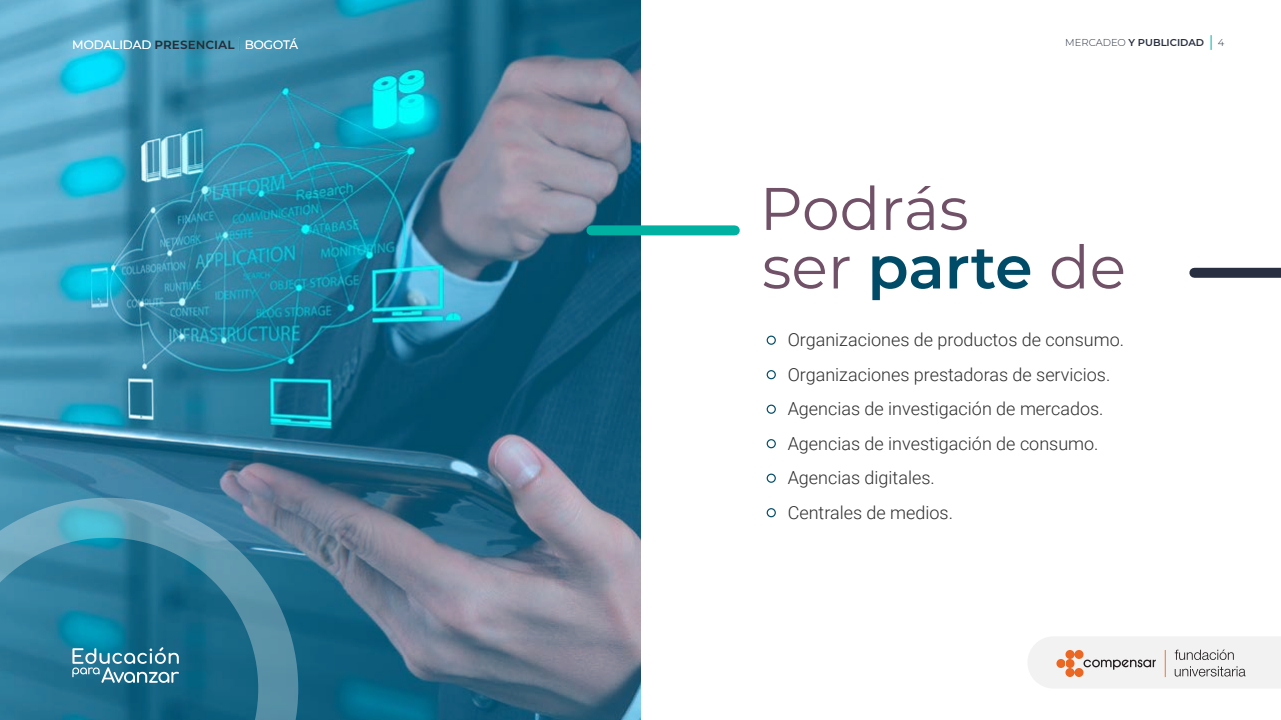
<style>
.page{position:relative;width:1281px;height:720px;background:#fff}
.page>*{position:absolute;margin:0;border:0;box-sizing:border-box;transform-origin:0 0}
.t1{font:60px/58.6px "Montserrat";color:#715167}
.t2{font:300 18px/34.5px "Roboto";color:#2f2f2f}
.t3{font:700 12px "Montserrat";color:#272f41}
.t4{font:12px "Montserrat";color:#fff}
.t5{font:600 10px "Montserrat";color:#272f41}
.t6{font:300 10px "Montserrat";color:#272f41}
.s1{font-weight:400;color:#fff}
.s2{font-weight:300}
.s3{font-weight:600;color:#004b67}
</style>
<div class="page">
<svg style="left:1210px;top:35px;width:1px;height:15px"></svg>
<img style="left:0;top:0;width:640px;height:720px">
<svg style="left:0;top:498px;width:298px;height:222px;background:#337d9a"></svg>
<svg style="left:1028px;top:637px;width:252px;height:51px"></svg>
<svg style="left:239px;top:38px;width:1px;height:13px"></svg>
<div style="left:591px;top:225px;width:143px;height:10px;background:#00b1a1"></div>
<div style="left:1194px;top:268px;width:86px;height:10px;background:#272f41"></div>
<div style="left:766px;top:336px;width:9px;height:9px;border:1px solid #004b67;border-radius:50%"></div>
<div style="left:766px;top:370px;width:9px;height:9px;border:1px solid #004b67;border-radius:50%"></div>
<div style="left:766px;top:405px;width:9px;height:9px;border:1px solid #004b67;border-radius:50%"></div>
<div style="left:766px;top:439px;width:9px;height:9px;border:1px solid #004b67;border-radius:50%"></div>
<div style="left:766px;top:474px;width:9px;height:9px;border:1px solid #004b67;border-radius:50%"></div>
<div style="left:766px;top:508px;width:9px;height:9px;border:1px solid #004b67;border-radius:50%"></div>
<svg style="left:72px;top:647px;width:107px;height:36px;background:#4d8da5"></svg>
<p class="t3" style="left:72px;top:36px;width:164px"><span class="s1">MODALIDAD</span> PRESENCIAL</p>
<p class="t4" style="left:245px;top:36px;width:55px">BOGOTÁ</p>
<p class="t5" style="left:1065px;top:35px;width:140px"><span class="s2">MERCADEO</span> Y PUBLICIDAD</p>
<p class="t6" style="left:1217px;top:36px;width:8px">4</p>
<h1 class="t1" style="left:759px;top:177px;width:368px">Podrás<br>ser <span class="s3">parte</span> de</h1>
<p class="t2" style="left:787px;top:322px;width:338px">Organizaciones de productos de consumo.<br>Organizaciones prestadoras de servicios.<br>Agencias de investigación de mercados.<br>Agencias de investigación de consumo.<br>Agencias digitales.<br>Centrales de medios.</p>
</div>
